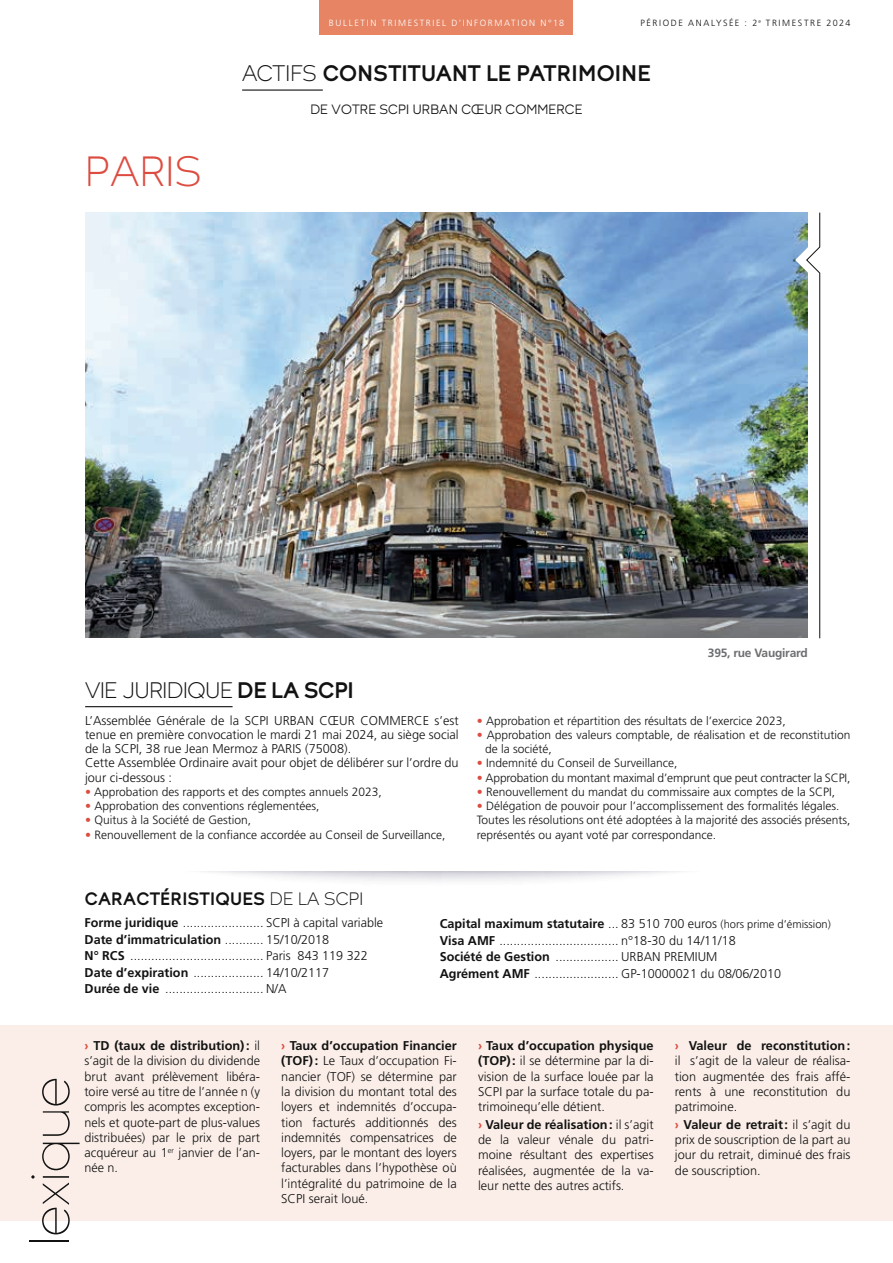
<style>
.page{position:relative;width:893px;height:1263px;background:#fff}
.page>*{position:absolute;margin:0;border:0;box-sizing:border-box;transform-origin:0 0}
.t1{font:100 52.5px "VVE Giallo";color:#111211}
.t2{font:300 42.3px "VVE Giallo";letter-spacing:.01em;color:#dd4c40}
.t3{font:700 22.5px "VVE Giallo";letter-spacing:.005em;color:#111211}
.t4{font:300 22.5px "VVE Giallo";letter-spacing:-.01em;color:#111211}
.t5{font:700 18px "VVE Giallo";letter-spacing:.01em;color:#111211}
.t6{font:13.5px "VVE Giallo";letter-spacing:.01em;color:#111211}
.t7{font:300 12.75px/15.3px "Frutiger LT Std";color:#111211;text-align:justify}
.t8{font:300 12px/14.2px "Frutiger LT Std";color:#111211}
.t9{font:700 12px "Frutiger LT Std";letter-spacing:-.02em;color:#6c6e71}
.t10{font:300 9px "Frutiger LT Std";letter-spacing:.18em;color:#fff}
.t11{font:300 9px "Frutiger LT Std";letter-spacing:.175em;color:#111211}
.s1{font-weight:300}
.s2{font-weight:700}
.s3{color:#dd4c40}
.s4{font-size:11.25px}
.s5{font-weight:700;color:#dd4c40}
</style>
<div class="page">
<div style="left:0;top:1025px;width:893px;height:195px;background:#fbeee8"></div>
<div style="left:320px;top:0;width:253px;height:34px;background:#e68463"></div>
<hr style="left:242px;top:89px;width:81px;height:2px;background:#111211">
<img style="left:85px;top:213px;width:710px;height:425px">
<img style="left:795px;top:212px;width:26px;height:427px">
<hr style="left:85px;top:706px;width:148px;height:1px;background:#111211">
<h2 class="t2" style="left:85px;top:142px;width:118px">PARIS</h2>
<p class="t10" style="left:329px;top:18px;width:237px">BULLETIN TRIMESTRIEL D’INFORMATION N°18</p>
<p class="t11" style="left:640px;top:18px;width:211px">PÉRIODE ANALYSÉE : 2<sup>e</sup> TRIMESTRE 2024</p>
<h3 class="t3" style="left:242px;top:58px;width:410px"><span class="s1">ACTIFS</span> CONSTITUANT LE PATRIMOINE</h3>
<p class="t6" style="left:310px;top:101px;width:274px">DE VOTRE SCPI URBAN CŒUR COMMERCE</p>
<p class="t9" style="left:708px;top:645px;width:101px">395, rue Vaugirard</p>
<h3 class="t4" style="left:85px;top:674px;width:270px">VIE JURIDIQUE <span class="s2">DE LA SCPI</span></h3>
<p class="t7" style="left:85px;top:713px;width:375px;line-height:14.2px;text-align:left">L’Assemblée Générale de la SCPI URBAN CŒUR COMMERCE s’est tenue en première convocation le mardi 21 mai 2024, au siège social de la SCPI, 38 rue Jean Mermoz à PARIS (75008).<br>Cette Assemblée Ordinaire avait pour objet de délibérer sur l’ordre du jour ci-dessous :</p>
<p class="t8" style="left:85px;top:785px;width:298px"><span class="s3">•</span> Approbation des rapports et des comptes annuels 2023,</p>
<p class="t8" style="left:85px;top:799px;width:236px"><span class="s3">•</span> Approbation des conventions réglementées,</p>
<p class="t8" style="left:85px;top:813px;width:168px"><span class="s3">•</span> Quitus à la Société de Gestion,</p>
<p class="t8" style="left:85px;top:827px;width:362px"><span class="s3">•</span> Renouvellement de la confiance accordée au Conseil de Surveillance,</p>
<p class="t8" style="left:477px;top:713px;width:311px"><span class="s3">•</span> Approbation et répartition des résultats de l’exercice 2023,</p>
<p class="t8" style="left:485px;top:728px;width:367px;text-indent:-9px"><span class="s3">•</span> Approbation des valeurs comptable, de réalisation et de reconstitution de la société,</p>
<p class="t8" style="left:477px;top:756px;width:202px"><span class="s3">•</span> Indemnité du Conseil de Surveillance,</p>
<p class="t8" style="left:477px;top:770px;width:375px"><span class="s3">•</span> Approbation du montant maximal d’emprunt que peut contracter la SCPI,</p>
<p class="t8" style="left:477px;top:785px;width:360px"><span class="s3">•</span> Renouvellement du mandat du commissaire aux comptes de la SCPI,</p>
<p class="t8" style="left:477px;top:799px;width:375px"><span class="s3">•</span> Délégation de pouvoir pour l’accomplissement des formalités légales.<br>Toutes les résolutions ont été adoptées à la majorité des associés présents, représentés ou ayant voté par correspondance.</p>
<h3 class="t5" style="left:85px;top:886px;width:280px">CARACTÉRISTIQUES <span class="s1">DE LA SCPI</span></h3>
<p class="t7" style="left:85px;top:915px;width:300px;line-height:16.4px;text-align:left"><span class="s2">Forme juridique</span> ....................... SCPI à capital variable <span class="s2">Date d’immatriculation</span> ........... 15/10/2018<br><span class="s2">N° RCS</span> ...................................... Paris 843 119 322<br><span class="s2">Date d’expiration</span> .................... 14/10/2117<br><span class="s2">Durée de vie</span> ............................ N/A</p>
<p class="t7" style="left:440px;top:916px;width:393px;line-height:16.4px;text-align:left"><span class="s2">Capital maximum statutaire</span> ... 83 510 700 euros <span class="s4">(hors prime d’émission)<br></span><span class="s2">Visa AMF</span> .................................. n°18-30 du 14/11/18<br><span class="s2">Société de Gestion</span> .................. URBAN PREMIUM<br><span class="s2">Agrément AMF</span> ........................ GP-10000021 du 08/06/2010</p>
<p class="t7" style="left:84px;top:1038px;width:177px"><span class="s5">›</span> <span class="s2">TD (taux de distribution):</span> il s’agit de la division du dividende brut avant prélèvement libéra&shy;toire versé au titre de l’année n (y compris les acomptes exception&shy;nels et quote-part de plus-values distribuées) par le prix de part acquéreur au 1<sup>er</sup> janvier de l’an&shy;née n.</p>
<p class="t7" style="left:281px;top:1038px;width:177px"><span class="s5">›</span> <span class="s2">Taux d’occupation Financier (TOF):</span> Le Taux d’occupation Fi&shy;nancier (TOF) se détermine par la division du montant total des loyers et indemnités d’occupa&shy;tion facturés additionnés des indemnités compensatrices de loyers, par le montant des loyers facturables dans l’hypothèse où l’intégralité du patrimoine de la SCPI serait loué.</p>
<p class="t7" style="left:478px;top:1038px;width:177px"><span class="s5">›</span> <span class="s2">Taux d’occupation physique (TOP):</span> il se détermine par la di&shy;vision de la surface louée par la SCPI par la surface totale du pa&shy;trimoinequ’elle détient.</p>
<h1 class="t1" style="left:17px;top:1245px;width:170px;rotate:-90deg">lexique</h1>
<p class="t7" style="left:478px;top:1117px;width:177px"><span class="s5">›</span> <span class="s2">Valeur de réalisation:</span> il s’agit de la valeur vénale du patri&shy;moine résultant des expertises réalisées, augmentée de la va&shy;leur nette des autres actifs.</p>
<p class="t7" style="left:675px;top:1038px;width:177px"><span class="s5">›</span> <span class="s2">Valeur de reconstitution: </span>il s’agit de la valeur de réalisa&shy;tion augmentée des frais affé&shy;rents à une reconstitution du patrimoine.</p>
<p class="t7" style="left:675px;top:1117px;width:177px"><span class="s5">›</span> <span class="s2">Valeur de retrait:</span> il s’agit du prix de souscription de la part au jour du retrait, diminué des frais de souscription.</p>
</div>
